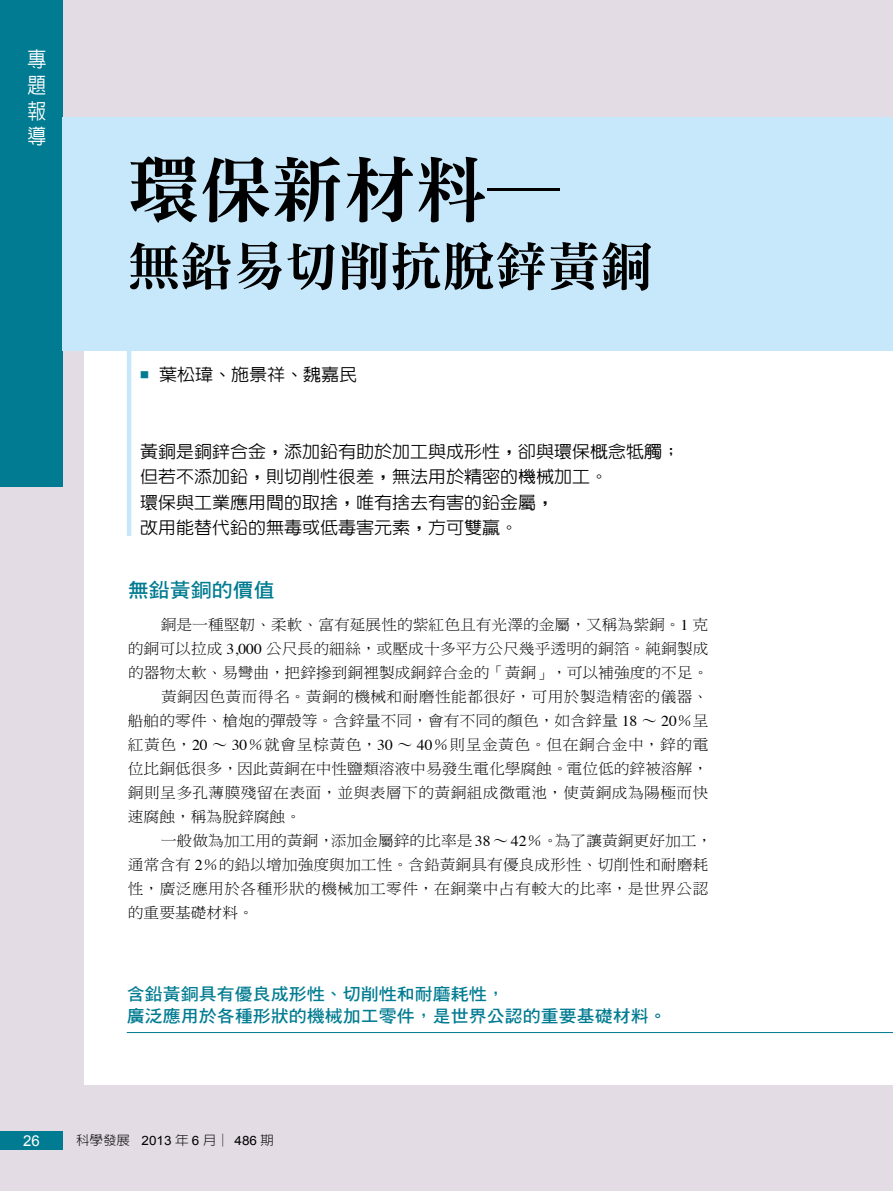
<style>
.page{position:relative;width:893px;height:1191px;background:#e4dce5}
.page>*{position:absolute;margin:0;border:0;box-sizing:border-box;transform-origin:0 0}
.t1{font:72px "DF Ming Std W9";color:#000}
.t2{font:52.5px "DF Ming Std W9";color:#000}
.t3{font:500 21px/25.5px "AR New Hei B5";color:#fff;text-align:justify;scale:.9 1}
.t4{font:19.95px "DF Hei Std W7";color:#007b91;scale:1.05 1}
.t5{font:500 17.1px/25.5px "AR New Hei B5";color:#000;scale:1.05 1}
.t6{font:17.1px/22.5px "DF Hei Std W7";color:#007b91;scale:1.05 1}
.t7{font:15px "DF Ming Std W3";letter-spacing:.005em;color:#000;scale:1.05 1}
.t8{font:15px "DF Ming Std W3";letter-spacing:.025em;color:#000;scale:1.05 1}
.t9{font:15px "DF Ming Std W3";letter-spacing:.035em;color:#000;scale:1.05 1}
.t10{font:15px "Arial";color:#fff}
.t11{font:300 12.9px "AR New Hei B5";color:#000;scale:1.05 1}
.s1{font-weight:700}
.s2{font-family:"Times"}
.s3{font-family:"Arial";font-weight:400}
</style>
<div class="page">
<div style="left:85px;top:118px;width:808px;height:966px;background:#fff"></div>
<div style="left:0;top:0;width:62px;height:487px;background:#007b91"></div>
<div style="left:0;top:1131px;width:62px;height:18px;background:#007b91"></div>
<div style="left:62px;top:118px;width:831px;height:233px;background:#c7e8fa"></div>
<hr style="left:127px;top:351px;width:4px;height:185px;background:#c7e8fa">
<hr style="left:127px;top:1032px;width:766px;height:1px;background:#007b91">
<h3 class="t3" style="left:28px;top:47px;width:22px">專題報導</h3>
<h1 class="t1" style="left:128px;top:151px;width:433px">環保新材料─</h1>
<h2 class="t2" style="left:128px;top:238px;width:526px">無鉛易切削抗脫鋅黃銅</h2>
<p class="t5" style="left:140px;top:362px;width:208px"><sup>■</sup> 葉松瑋<span class="s1">、</span>施景祥<span class="s1">、</span>魏嘉民</p>
<p class="t5" style="left:140px;top:438px;width:516px">黃銅是銅鋅合金<span class="s1">，</span>添加鉛有助於加工與成形性<span class="s1">，</span>卻與環保概念牴觸<span class="s1">；</span>但若不添加鉛<span class="s1">，</span>則切削性很差<span class="s1">，</span>無法用於精密的機械加工<span class="s1">。<br></span>環保與工業應用間的取捨<span class="s1">，</span>唯有捨去有害的鉛金屬<span class="s1">，<br></span>改用能替代鉛的無毒或低毒害元素<span class="s1">，</span>方可雙贏<span class="s1">。</span></p>
<h3 class="t4" style="left:128px;top:579px;width:142px">無鉛黃銅的價值</h3>
<p class="t7" style="left:161px;top:616px;width:523px">銅是一種堅韌、柔軟、富有延展性的紫紅色且有光澤的金屬，又稱為紫銅。<span class="s2">1</span> 克</p>
<p class="t7" style="left:128px;top:640px;width:555px">的銅可以拉成 <span class="s2">3,000</span> 公尺長的細絲，或壓成十多平方公尺幾乎透明的銅箔。純銅製成</p>
<p class="t7" style="left:128px;top:664px;width:554px">的器物太軟、易彎曲，把鋅摻到銅裡製成銅鋅合金的「黃銅」，可以補強度的不足。</p>
<p class="t8" style="left:161px;top:688px;width:523px">黃銅因色黃而得名。黃銅的機械和耐磨性能都很好，可用於製造精密的儀器、</p>
<p class="t7" style="left:128px;top:712px;width:554px">船舶的零件、槍炮的彈殼等。含鋅量不同，會有不同的顏色，如含鋅量 <span class="s2">18</span> ∼ <span class="s2">20</span>％呈</p>
<p class="t9" style="left:128px;top:736px;width:554px">紅黃色，<span class="s2">20</span> ∼ <span class="s2">30</span>％就會呈棕黃色，<span class="s2">30</span> ∼ <span class="s2">40</span>％則呈金黃色。但在銅合金中，鋅的電</p>
<p class="t7" style="left:128px;top:760px;width:554px">位比銅低很多，因此黃銅在中性鹽類溶液中易發生電化學腐蝕。電位低的鋅被溶解，</p>
<p class="t8" style="left:128px;top:784px;width:554px">銅則呈多孔薄膜殘留在表面，並與表層下的黃銅組成微電池，使黃銅成為陽極而快</p>
<p class="t7" style="left:128px;top:808px;width:166px">速腐蝕，稱為脫鋅腐蝕。</p>
<p class="t7" style="left:161px;top:832px;width:527px">一般做為加工用的黃銅，添加金屬鋅的比率是<span class="s2">38</span>∼<span class="s2">42</span>％。為了讓黃銅更好加工，</p>
<p class="t7" style="left:128px;top:856px;width:554px">通常含有 <span class="s2">2</span>％的鉛以增加強度與加工性。含鉛黃銅具有優良成形性、切削性和耐磨耗</p>
<p class="t8" style="left:128px;top:880px;width:554px">性，廣泛應用於各種形狀的機械加工零件，在銅業中占有較大的比率，是世界公認</p>
<p class="t7" style="left:128px;top:904px;width:121px">的重要基礎材料。</p>
<p class="t6" style="left:127px;top:982px;width:516px">含鉛黃銅具有優良成形性、切削性和耐磨耗性，<br>廣泛應用於各種形狀的機械加工零件，是世界公認的重要基礎材料。</p>
<p class="t10" style="left:23px;top:1131px;width:18px">26</p>
<p class="t11" style="left:76px;top:1133px;width:190px">科學發展 <span class="s3">2013</span> 年 <span class="s3">6</span> 月│ <span class="s3">486</span> 期</p>
</div>
